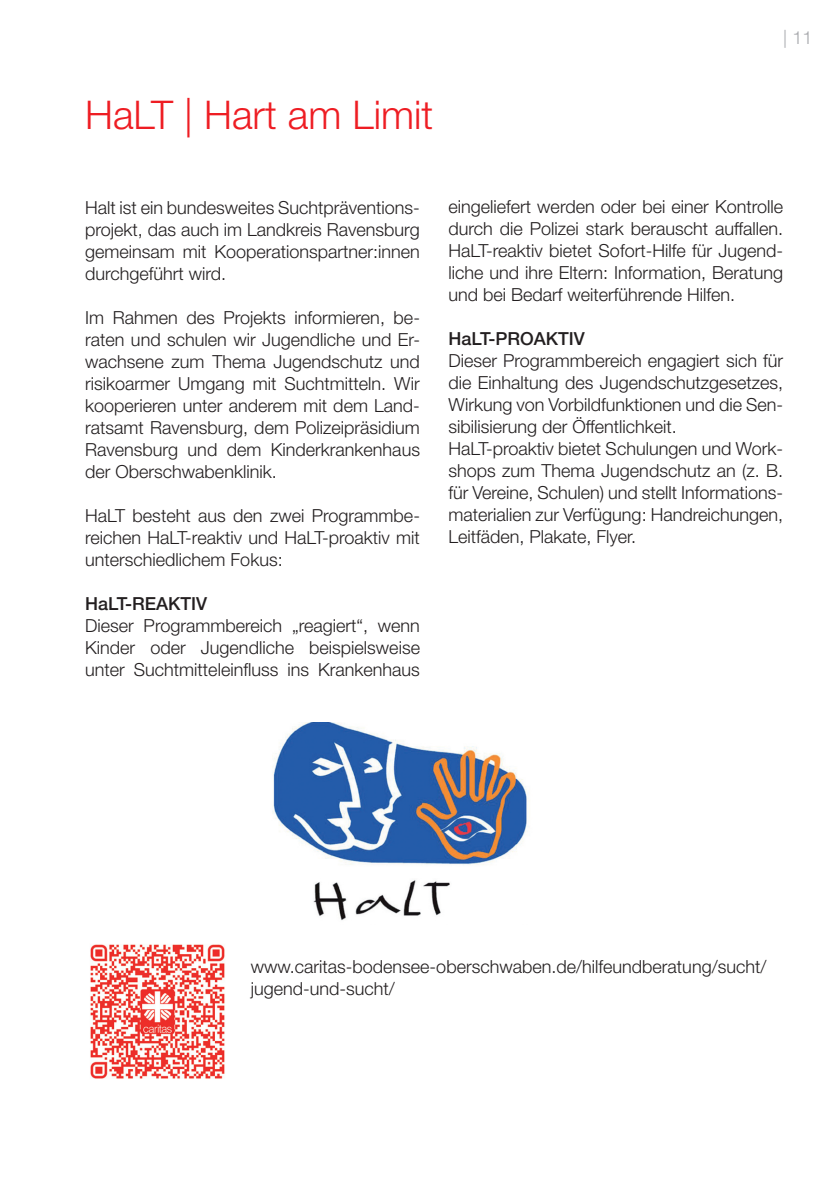
<style>
.page{position:relative;width:840px;height:1191px;background:#fff}
.page>*{position:absolute;margin:0;border:0;box-sizing:border-box;transform-origin:0 0}
.t1{font:300 39.6px "Helvetica Neue";color:#ee1d23}
.t2{font:300 18px/22px "Helvetica Neue";color:#231f20;text-align:justify}
.t3{font:500 18px "Helvetica Neue LT Std";color:#231f20}
.t4{font:300 18px "Helvetica Neue";color:#a8a9ad}
</style>
<div class="page">
<img style="left:90px;top:944px;width:135px;height:135px">
<img style="left:272px;top:722px;width:258px;height:198px">
<h1 class="t1" style="left:85px;top:83px;width:349px">HaLT | Hart am Limit</h1>
<p class="t4" style="left:782px;top:23px;width:31px">| 11</p>
<p class="t2" style="left:85px;top:195px;width:336px">Halt ist ein bundesweites Suchtpräventions&shy;projekt, das auch im Landkreis Ravensburg gemeinsam mit Kooperationspartner:innen durchgeführt wird.</p>
<p class="t2" style="left:85px;top:305px;width:336px">Im Rahmen des Projekts informieren, be&shy;raten und schulen wir Jugendliche und Er&shy;wachsene zum Thema Jugendschutz und risikoarmer Umgang mit Suchtmitteln. Wir kooperieren unter anderem mit dem Land&shy;ratsamt Ravensburg, dem Polizeipräsidium Ravensburg und dem Kinderkrankenhaus der Oberschwabenklinik.</p>
<p class="t2" style="left:85px;top:503px;width:336px">HaLT besteht aus den zwei Programmbe&shy;reichen HaLT-reaktiv und HaLT-proaktiv mit unterschiedlichem Fokus:</p>
<p class="t3" style="left:85px;top:592px;width:124px">HaLT-REAKTIV</p>
<p class="t2" style="left:85px;top:613px;width:336px">Dieser Programmbereich „reagiert“, wenn Kinder oder Jugendliche beispielsweise unter Suchtmitteleinfluss ins Krankenhaus</p>
<p class="t2" style="left:448px;top:195px;width:336px">eingeliefert werden oder bei einer Kontrolle durch die Polizei stark berauscht auffallen.<br>HaLT-reaktiv bietet Sofort-Hilfe für Jugend&shy;liche und ihre Eltern: Information, Beratung und bei Bedarf weiterführende Hilfen.</p>
<p class="t3" style="left:448px;top:328px;width:138px">HaLT-PROAKTIV</p>
<p class="t2" style="left:448px;top:349px;width:336px;text-align:left">Dieser Programmbereich engagiert sich für die Einhaltung des Jugendschutzgesetzes, Wirkung von Vorbildfunktionen und die Sen&shy;sibilisierung der Öffentlichkeit.<br>HaLT-proaktiv bietet Schulungen und Work&shy;shops zum Thema Jugendschutz an (z. B. für Vereine, Schulen) und stellt Informations&shy;materialien zur Verfügung: Handreichungen, Leitfäden, Plakate, Flyer.</p>
<p class="t2" style="left:250px;top:954px;width:517px">www.caritas-bodensee-oberschwaben.de/hilfeundberatung/sucht/ jugend-und-sucht/</p>
</div>
